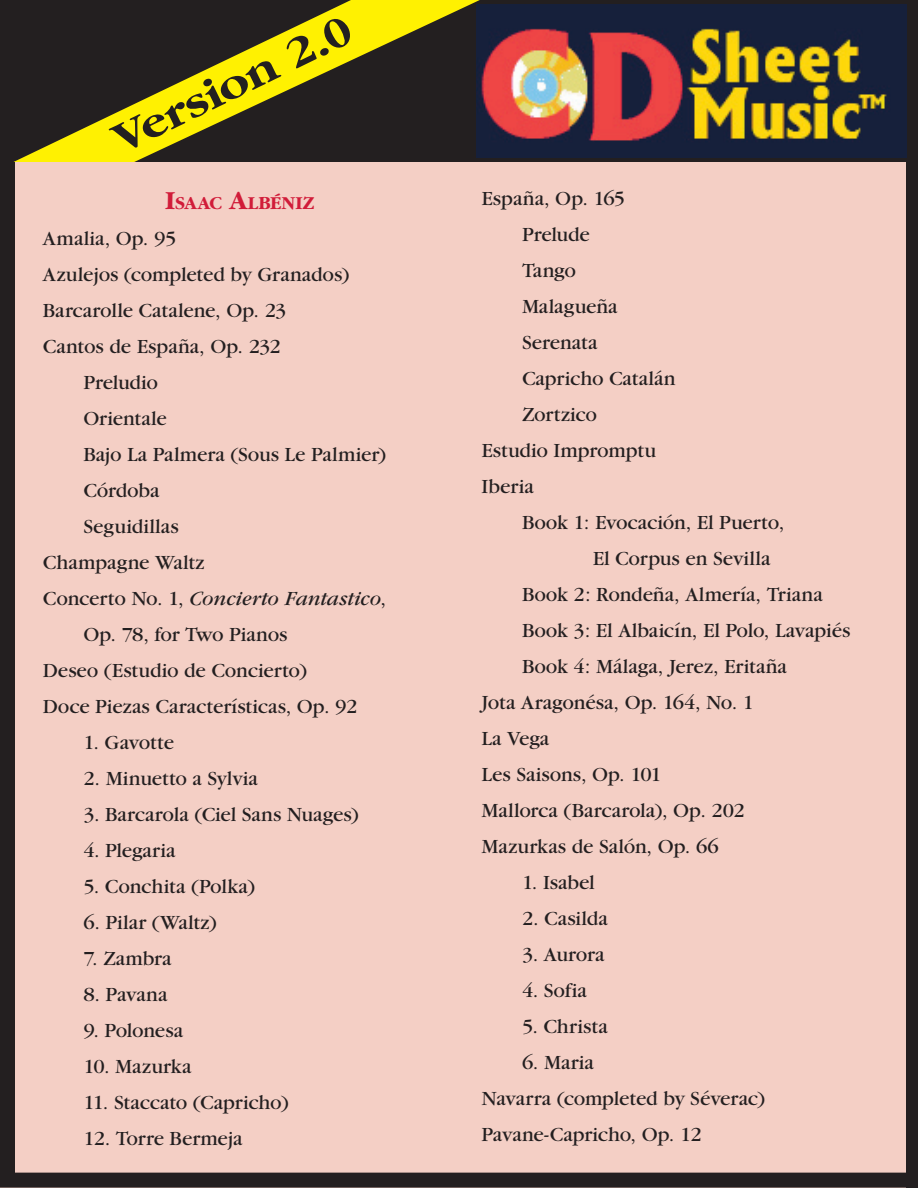
<style>
.page{position:relative;width:918px;height:1188px;background:#fff}
.page>*{position:absolute;margin:0;border:0;box-sizing:border-box;transform-origin:0 0}
.t1{font:700 45px "Garamond";color:#231f20;scale:1.12 1}
.t2{font:21px/36px "Garamond";letter-spacing:.005em;color:#231f20}
.t3{font:italic 21px "Garamond";color:#231f20}
.t4{font:700 18.9px "Garamond";letter-spacing:.015em;color:#d11c39}
.s1{font-size:27px}
.s2{font-style:normal}
</style>
<div class="page">
<div style="left:1px;top:1px;width:916px;height:162px;background:#231f20"></div>
<div style="left:0;top:162px;width:918px;height:1026px;background:#f4cfc5"></div>
<svg style="left:14px;top:0;width:466px;height:162px"></svg>
<div style="left:0;top:162px;width:15px;height:1025px;background:#231f20"></div>
<div style="left:906px;top:162px;width:12px;height:1026px;background:#231f20"></div>
<div style="left:0;top:1173px;width:918px;height:15px;background:#231f20"></div>
<img style="left:476px;top:4px;width:431px;height:153px">
<h1 class="t1" style="left:105px;top:120px;width:234px;rotate:-26deg">Version 2.0</h1>
<p class="t4" style="left:165px;top:193px;width:151px"><span class="s1">I</span>SAAC <span class="s1">A</span>LBÉNIZ</p>
<p class="t2" style="left:43px;top:221px;width:135px">Amalia, Op. 95</p>
<p class="t2" style="left:43px;top:257px;width:308px">Azulejos (completed by Granados)</p>
<p class="t2" style="left:43px;top:293px;width:245px">Barcarolle Catalene, Op. 23</p>
<p class="t2" style="left:43px;top:329px;width:240px">Cantos de España, Op. 232</p>
<p class="t2" style="left:83px;top:365px;width:76px">Preludio</p>
<p class="t2" style="left:83px;top:401px;width:85px">Orientale</p>
<p class="t2" style="left:83px;top:437px;width:304px">Bajo La Palmera (Sous Le Palmier)</p>
<p class="t2" style="left:83px;top:473px;width:78px">Córdoba</p>
<p class="t2" style="left:83px;top:509px;width:97px">Seguidillas</p>
<p class="t2" style="left:43px;top:545px;width:163px">Champagne Waltz</p>
<p class="t3" style="left:43px;top:588px;width:345px"><span class="s2">Concerto No. 1,</span> Concierto Fantastico<span class="s2">,</span></p>
<p class="t2" style="left:83px;top:617px;width:206px">Op. 78, for Two Pianos</p>
<p class="t2" style="left:43px;top:653px;width:266px">Deseo (Estudio de Concierto)</p>
<p class="t2" style="left:43px;top:689px;width:316px">Doce Piezas Características, Op. 92</p>
<p class="t2" style="left:83px;top:725px;width:92px">1. Gavotte</p>
<p class="t2" style="left:83px;top:761px;width:176px">2. Minuetto a Sylvia</p>
<p class="t2" style="left:83px;top:797px;width:277px">3. Barcarola (Ciel Sans Nuages)</p>
<p class="t2" style="left:83px;top:833px;width:94px">4. Plegaria</p>
<p class="t2" style="left:83px;top:869px;width:173px">5. Conchita (Polka)</p>
<p class="t2" style="left:83px;top:905px;width:135px">6. Pilar (Waltz)</p>
<p class="t2" style="left:83px;top:941px;width:90px">7. Zambra</p>
<p class="t2" style="left:83px;top:977px;width:86px">8. Pavana</p>
<p class="t2" style="left:83px;top:1013px;width:101px">9. Polonesa</p>
<p class="t2" style="left:83px;top:1049px;width:109px">10. Mazurka</p>
<p class="t2" style="left:83px;top:1085px;width:207px">11. Staccato (Capricho)</p>
<p class="t2" style="left:83px;top:1121px;width:161px">12. Torre Bermeja</p>
<p class="t2" style="left:481px;top:181px;width:145px">España, Op. 165</p>
<p class="t2" style="left:522px;top:217px;width:70px">Prelude</p>
<p class="t2" style="left:522px;top:253px;width:56px">Tango</p>
<p class="t2" style="left:522px;top:289px;width:97px">Malagueña</p>
<p class="t2" style="left:522px;top:325px;width:77px">Serenata</p>
<p class="t2" style="left:522px;top:361px;width:155px">Capricho Catalán</p>
<p class="t2" style="left:522px;top:397px;width:77px">Zortzico</p>
<p class="t2" style="left:481px;top:433px;width:176px">Estudio Impromptu</p>
<p class="t2" style="left:481px;top:469px;width:54px">Iberia</p>
<p class="t2" style="left:522px;top:505px;width:264px">Book 1: Evocación, El Puerto,</p>
<p class="t2" style="left:593px;top:541px;width:179px">El Corpus en Sevilla</p>
<p class="t2" style="left:522px;top:577px;width:302px">Book 2: Rondeña, Almería, Triana</p>
<p class="t2" style="left:522px;top:613px;width:330px">Book 3: El Albaicín, El Polo, Lavapiés</p>
<p class="t2" style="left:522px;top:649px;width:267px">Book 4: Málaga, Jerez, Eritaña</p>
<p class="t2" style="left:481px;top:685px;width:274px">Jota Aragonésa, Op. 164, No. 1</p>
<p class="t2" style="left:481px;top:721px;width:69px">La Vega</p>
<p class="t2" style="left:481px;top:757px;width:182px">Les Saisons, Op. 101</p>
<p class="t2" style="left:481px;top:793px;width:265px">Mallorca (Barcarola), Op. 202</p>
<p class="t2" style="left:481px;top:829px;width:239px">Mazurkas de Salón, Op. 66</p>
<p class="t2" style="left:522px;top:865px;width:74px">1. Isabel</p>
<p class="t2" style="left:522px;top:901px;width:88px">2. Casilda</p>
<p class="t2" style="left:522px;top:937px;width:84px">3. Aurora</p>
<p class="t2" style="left:522px;top:973px;width:66px">4. Sofia</p>
<p class="t2" style="left:522px;top:1009px;width:87px">5. Christa</p>
<p class="t2" style="left:481px;top:1045px;width:285px;text-indent:41px">6. Maria<br>Navarra (completed by Séverac)<br>Pavane-Capricho, Op. 12</p>
</div>
